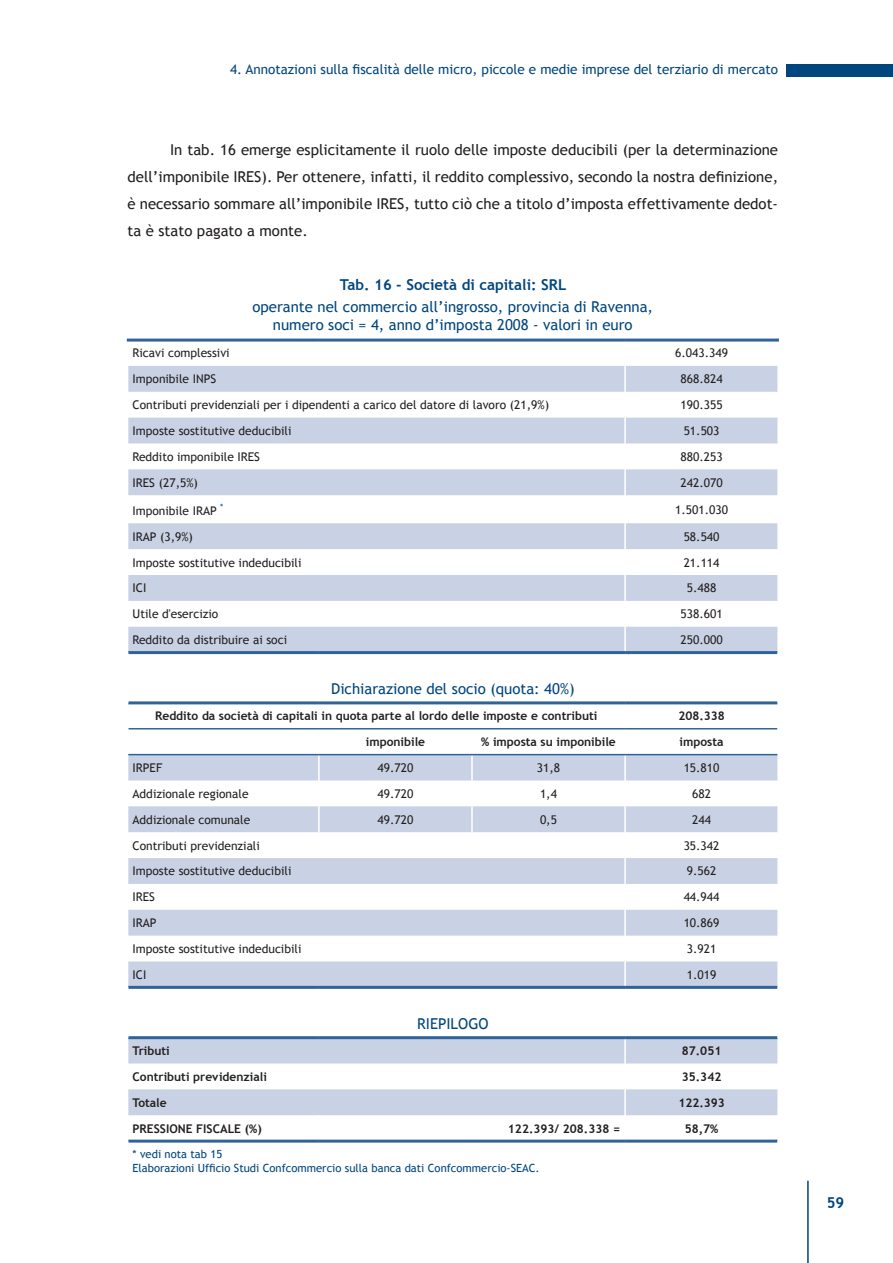
<style>
.page{position:relative;width:893px;height:1263px;background:#fff}
.page>*{position:absolute;margin:0;border:0;box-sizing:border-box;transform-origin:0 0}
.t1{font:15px/27px "Trebuchet MS";color:#231f20}
.t2{font:15px/18px "Trebuchet MS";color:#00467e;text-align:center}
.t3{font:700 15px "Trebuchet MS";color:#00467e}
.t4{font:13.5px "Trebuchet MS";color:#00467e}
.t5{font:12px "Trebuchet MS";color:#231f20}
.t6{font:700 12px "Trebuchet MS";color:#231f20}
.t7{font:11.25px/13.5px "Trebuchet MS";color:#00467e}
</style>
<div class="page">
<hr style="left:807px;top:1181px;width:2px;height:82px;background:#00467e">
<div style="left:787px;top:64px;width:106px;height:13px;background:#00467e"></div>
<svg style="left:128px;top:366px;width:649px;height:749px"></svg>
<hr style="left:624px;top:366px;width:2px;height:26px;background:#fff">
<hr style="left:624px;top:392px;width:2px;height:26px;background:#fff">
<hr style="left:624px;top:418px;width:2px;height:25px;background:#fff">
<hr style="left:624px;top:443px;width:2px;height:26px;background:#fff">
<hr style="left:624px;top:469px;width:2px;height:26px;background:#fff">
<hr style="left:624px;top:495px;width:2px;height:28px;background:#fff">
<hr style="left:624px;top:523px;width:2px;height:26px;background:#fff">
<hr style="left:624px;top:549px;width:2px;height:26px;background:#fff">
<hr style="left:624px;top:575px;width:2px;height:26px;background:#fff">
<hr style="left:624px;top:601px;width:2px;height:26px;background:#fff">
<hr style="left:624px;top:627px;width:2px;height:24px;background:#fff">
<hr style="left:624px;top:704px;width:2px;height:24px;background:#fff">
<hr style="left:318px;top:729px;width:2px;height:25px;background:#fff">
<hr style="left:471px;top:729px;width:2px;height:25px;background:#fff">
<hr style="left:624px;top:729px;width:2px;height:25px;background:#fff">
<hr style="left:318px;top:755px;width:2px;height:25px;background:#fff">
<hr style="left:471px;top:755px;width:2px;height:25px;background:#fff">
<hr style="left:624px;top:755px;width:2px;height:25px;background:#fff">
<hr style="left:318px;top:780px;width:2px;height:26px;background:#fff">
<hr style="left:471px;top:780px;width:2px;height:26px;background:#fff">
<hr style="left:624px;top:780px;width:2px;height:26px;background:#fff">
<hr style="left:318px;top:806px;width:2px;height:26px;background:#fff">
<hr style="left:471px;top:806px;width:2px;height:26px;background:#fff">
<hr style="left:624px;top:806px;width:2px;height:26px;background:#fff">
<hr style="left:624px;top:832px;width:2px;height:26px;background:#fff">
<hr style="left:624px;top:858px;width:2px;height:26px;background:#fff">
<hr style="left:624px;top:884px;width:2px;height:26px;background:#fff">
<hr style="left:624px;top:910px;width:2px;height:26px;background:#fff">
<hr style="left:624px;top:936px;width:2px;height:25px;background:#fff">
<hr style="left:624px;top:961px;width:2px;height:25px;background:#fff">
<hr style="left:624px;top:1039px;width:2px;height:24px;background:#fff">
<hr style="left:624px;top:1063px;width:2px;height:26px;background:#fff">
<hr style="left:624px;top:1089px;width:2px;height:26px;background:#fff">
<hr style="left:128px;top:1139px;width:191px;height:3px;background:#306397">
<hr style="left:319px;top:1139px;width:153px;height:3px;background:#306397">
<hr style="left:472px;top:1139px;width:153px;height:3px;background:#306397">
<hr style="left:625px;top:1139px;width:152px;height:3px;background:#306397">
<hr style="left:128px;top:728px;width:191px;height:1px;background:#306397">
<hr style="left:319px;top:728px;width:153px;height:1px;background:#306397">
<hr style="left:472px;top:728px;width:153px;height:1px;background:#306397">
<hr style="left:625px;top:728px;width:152px;height:1px;background:#306397">
<hr style="left:127px;top:339px;width:192px;height:3px;background:#306397">
<hr style="left:319px;top:339px;width:153px;height:3px;background:#306397">
<hr style="left:472px;top:339px;width:153px;height:3px;background:#306397">
<hr style="left:625px;top:339px;width:154px;height:3px;background:#306397">
<hr style="left:128px;top:754px;width:191px;height:1px;background:#306397">
<hr style="left:319px;top:754px;width:153px;height:1px;background:#306397">
<hr style="left:472px;top:754px;width:153px;height:1px;background:#306397">
<hr style="left:625px;top:754px;width:152px;height:1px;background:#306397">
<hr style="left:128px;top:651px;width:191px;height:3px;background:#306397">
<hr style="left:319px;top:651px;width:153px;height:3px;background:#306397">
<hr style="left:472px;top:651px;width:153px;height:3px;background:#306397">
<hr style="left:625px;top:651px;width:152px;height:3px;background:#306397">
<hr style="left:128px;top:701px;width:191px;height:3px;background:#306397">
<hr style="left:319px;top:701px;width:153px;height:3px;background:#306397">
<hr style="left:472px;top:701px;width:153px;height:3px;background:#306397">
<hr style="left:625px;top:701px;width:152px;height:3px;background:#306397">
<hr style="left:128px;top:986px;width:191px;height:3px;background:#306397">
<hr style="left:319px;top:986px;width:153px;height:3px;background:#306397">
<hr style="left:472px;top:986px;width:153px;height:3px;background:#306397">
<hr style="left:625px;top:986px;width:152px;height:3px;background:#306397">
<hr style="left:128px;top:1036px;width:191px;height:3px;background:#306397">
<hr style="left:319px;top:1036px;width:153px;height:3px;background:#306397">
<hr style="left:472px;top:1036px;width:153px;height:3px;background:#306397">
<hr style="left:625px;top:1036px;width:152px;height:3px;background:#306397">
<p class="t4" style="left:230px;top:61px;width:549px">4. Annotazioni sulla fiscalità delle micro, piccole e medie imprese del terziario di mercato</p>
<p class="t1" style="left:128px;top:136px;width:652px;text-indent:43px">I n tab. 16 emerge esplicitamente il ruolo delle imposte deducibili (per la determinazione dell’imponibile IRES</p>
<p class="t1" style="left:128px;top:163px;width:652px;text-indent:134px">). Per ottenere, infatti, il reddito complessivo, secondo la nostra definizione, è necessario sommare all’imponibile IRES</p>
<p class="t1" style="left:404px;top:190px;width:375px">, tutto ciò che a titolo d’imposta effettivamente dedot-</p>
<p class="t1" style="left:128px;top:217px;width:182px">ta è stato pagato a monte.</p>
<p class="t3" style="left:340px;top:275px;width:228px">Tab. 16 - Società di capitali: SRL</p>
<p class="t2" style="left:252px;top:298px;width:402px">operante nel commercio all’ingrosso, provincia di Ravenna, numero soci = 4, anno d’imposta 2008 - valori in euro</p>
<p class="t5" style="left:133px;top:346px;width:99px">Ricavi complessivi</p>
<p class="t5" style="left:675px;top:346px;width:54px">6.043.349</p>
<p class="t5" style="left:133px;top:372px;width:84px">I mponibile IN PS</p>
<p class="t5" style="left:680px;top:372px;width:44px">868.824</p>
<p class="t5" style="left:133px;top:398px;width:418px">Contributi previdenziali per i dipendenti a carico del datore di lavoro (21,9%)</p>
<p class="t5" style="left:680px;top:398px;width:44px">190.355</p>
<p class="t5" style="left:133px;top:424px;width:160px">I mposte sostitutive deducibili</p>
<p class="t5" style="left:684px;top:424px;width:37px">51.503</p>
<p class="t5" style="left:133px;top:450px;width:112px">Reddito imponibile IRES</p>
<p class="t5" style="left:680px;top:450px;width:44px">880.253</p>
<p class="t5" style="left:133px;top:475px;width:7px">IRES</p>
<p class="t5" style="left:159px;top:475px;width:41px">(27,5%)</p>
<p class="t5" style="left:680px;top:475px;width:44px">242.070</p>
<p class="t5" style="left:133px;top:503px;width:92px">I mponibile IRAP <sup>*</sup></p>
<p class="t5" style="left:675px;top:502px;width:54px">1.501.030</p>
<p class="t5" style="left:133px;top:529px;width:62px">IRAP (3,9%)</p>
<p class="t5" style="left:684px;top:529px;width:37px">58.540</p>
<p class="t5" style="left:133px;top:555px;width:170px">I mposte sostitutive indeducibili</p>
<p class="t5" style="left:684px;top:555px;width:37px">21.114</p>
<p class="t5" style="left:133px;top:581px;width:13px">ICI</p>
<p class="t5" style="left:687px;top:581px;width:31px">5.488</p>
<p class="t5" style="left:133px;top:607px;width:87px">Utile d'esercizio</p>
<p class="t5" style="left:680px;top:607px;width:44px">538.601</p>
<p class="t5" style="left:133px;top:633px;width:156px">Reddito da distribuire ai soci</p>
<p class="t5" style="left:680px;top:633px;width:44px">250.000</p>
<p class="t2" style="left:331px;top:680px;width:245px">Dichiarazione del socio (quota: 40%)</p>
<p class="t6" style="left:155px;top:708px;width:444px">Reddito da società di capitali in quota parte al lordo delle imposte e contributi</p>
<p class="t6" style="left:678px;top:708px;width:48px">208.338</p>
<p class="t6" style="left:366px;top:734px;width:61px">imponibile</p>
<p class="t6" style="left:481px;top:734px;width:136px">% imposta su imponibile</p>
<p class="t6" style="left:680px;top:734px;width:45px">imposta</p>
<p class="t5" style="left:133px;top:761px;width:31px">IRPEF</p>
<p class="t5" style="left:377px;top:761px;width:37px">49.720</p>
<p class="t5" style="left:537px;top:761px;width:25px">31,8</p>
<p class="t5" style="left:684px;top:761px;width:37px">15.810</p>
<p class="t5" style="left:133px;top:786px;width:118px">Addizionale regionale</p>
<p class="t5" style="left:377px;top:786px;width:37px">49.720</p>
<p class="t5" style="left:540px;top:786px;width:18px">1,4</p>
<p class="t5" style="left:692px;top:786px;width:20px">682</p>
<p class="t5" style="left:133px;top:812px;width:119px">Addizionale comunale</p>
<p class="t5" style="left:377px;top:812px;width:37px">49.720</p>
<p class="t5" style="left:540px;top:812px;width:18px">0,5</p>
<p class="t5" style="left:692px;top:812px;width:20px">244</p>
<p class="t5" style="left:133px;top:838px;width:129px">Contributi previdenziali</p>
<p class="t5" style="left:684px;top:838px;width:37px">35.342</p>
<p class="t5" style="left:133px;top:864px;width:160px">I mposte sostitutive deducibili</p>
<p class="t5" style="left:687px;top:864px;width:31px">9.562</p>
<p class="t5" style="left:133px;top:890px;width:7px">IRES</p>
<p class="t5" style="left:684px;top:890px;width:37px">44.944</p>
<p class="t5" style="left:133px;top:916px;width:26px">IRA P</p>
<p class="t5" style="left:684px;top:916px;width:37px">10.869</p>
<p class="t5" style="left:133px;top:942px;width:170px">I mposte sostitutive indeducibili</p>
<p class="t5" style="left:687px;top:942px;width:31px">3.921</p>
<p class="t5" style="left:133px;top:967px;width:13px">ICI</p>
<p class="t5" style="left:687px;top:967px;width:31px">1.019</p>
<p class="t2" style="left:417px;top:1015px;width:73px">RIEPILOGO</p>
<p class="t6" style="left:133px;top:1043px;width:39px">Tributi</p>
<p class="t6" style="left:682px;top:1043px;width:41px">87.051</p>
<p class="t6" style="left:133px;top:1069px;width:136px">Contributi previdenziali</p>
<p class="t6" style="left:682px;top:1069px;width:41px">35.342</p>
<p class="t6" style="left:133px;top:1095px;width:36px">Totale</p>
<p class="t6" style="left:678px;top:1095px;width:48px">122.393</p>
<p class="t6" style="left:133px;top:1121px;width:131px">PRESSIONE FISCALE (%)</p>
<p class="t6" style="left:508px;top:1121px;width:114px">122.393/ 208.338 =</p>
<p class="t6" style="left:685px;top:1121px;width:35px">58,7%</p>
<p class="t7" style="left:133px;top:1147px;width:409px">* vedi nota tab 15<br>Elaborazioni Ufficio Studi Confcommercio sulla banca dati Confcommercio-SEAC.</p>
<p class="t3" style="left:827px;top:1193px;width:19px">59</p>
</div>
